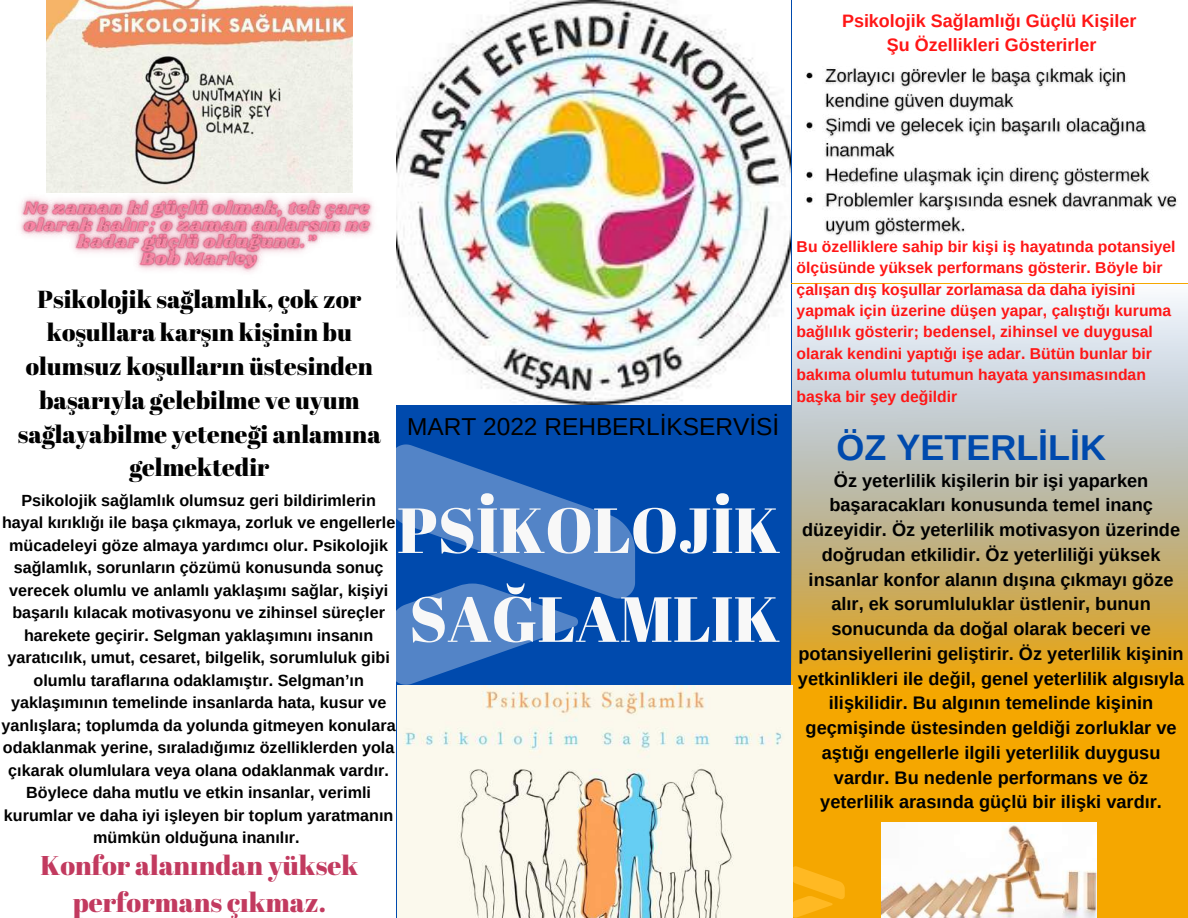
<style>
.page{position:relative;width:1188px;height:918px;background:#fff}
.page>*{position:absolute;margin:0;border:0;box-sizing:border-box;transform-origin:0 0}
.t1{font:63.6px/88.8px "Abril Fatface";color:#f8f8f8}
.t2{font:700 36px "Arimo";color:#004aad}
.t3{font:27.15px/37.7px "Abril Fatface";color:#c23a5f;text-align:center}
.t4{font:24.6px/33.8px "Abril Fatface";color:#000;text-align:center}
.t5{font:24.45px "Arimo";color:#000}
.t6{font:700 18.15px/24.8px "Arimo";color:#000;text-align:center}
.t7{font:700 18px/24.8px "Arimo";color:#ff1616;text-align:center}
.t8{font:700 16.2px/22.5px "Arimo";color:#000;text-align:center}
.t9{font:700 15.75px/21.3px "Arimo";color:#ff1616}
</style>
<div class="page">
<div style="left:396px;top:0;width:396px;height:918px;background:#004aad"></div>
<svg style="left:792px;top:296px;width:396px;height:386px;background:#cec19a"></svg>
<div style="left:791px;top:682px;width:397px;height:236px;background:#f5a700"></div>
<svg style="left:396px;top:444px;width:239px;height:241px"></svg>
<svg style="left:792px;top:866px;width:53px;height:52px"></svg>
<img style="left:396px;top:0;width:395px;height:405px">
<img style="left:397px;top:685px;width:395px;height:233px">
<img style="left:47px;top:0;width:306px;height:176px">
<img style="left:20px;top:176px;width:354px;height:96px">
<img style="left:805px;top:67px;width:372px;height:170px">
<img style="left:882px;top:822px;width:214px;height:96px">
<p class="t7" style="left:842px;top:8px;width:296px">Psikolojik Sağlamlığı Güçlü Kişiler<br>Şu Özellikleri Gösterirler</p>
<h3 class="t4" style="left:18px;top:281px;width:365px">Psikolojik sağlamlık, çok zor koşullara karşın kişinin bu olumsuz koşulların üstesinden başarıyla gelebilme ve uyum sağlayabilme yeteneği anlamına gelmektedir</h3>
<p class="t8" style="left:2px;top:489px;width:396px">Psikolojik sağlamlık olumsuz geri bildirimlerin hayal kırıklığı ile başa çıkmaya, zorluk ve engellerle mücadeleyi göze almaya yardımcı olur. Psikolojik sağlamlık, sorunların çözümü konusunda sonuç verecek olumlu ve anlamlı yaklaşımı sağlar, kişiyi başarılı kılacak motivasyonu ve zihinsel süreçler harekete geçirir. Selgman yaklaşımını insanın yaratıcılık, umut, cesaret, bilgelik, sorumluluk gibi olumlu taraflarına odaklamıştır. Selgman’ın yaklaşımının temelinde insanlarda hata, kusur ve yanlışlara; toplumda da yolunda gitmeyen konulara odaklanmak yerine, sıraladığımız özelliklerden yola çıkarak olumlulara veya olana odaklanmak vardır.<br>Böylece daha mutlu ve etkin insanlar, verimli kurumlar ve daha iyi işleyen bir toplum yaratmanın mümkün olduğuna inanılır.</p>
<h3 class="t3" style="left:40px;top:845px;width:319px">Konfor alanından yüksek performans çıkmaz.</h3>
<h3 class="t5" style="left:407px;top:413px;width:374px">MART 2022 REHBERLİKSERVİSİ</h3>
<h1 class="t1" style="left:397px;top:484px;width:385px">PSİKOLOJİK<br>SAĞLAMLIK</h1>
<p class="t9" style="left:797px;top:236px;width:381px">Bu özelliklere sahip bir kişi iş hayatında potansiyel ölçüsünde yüksek performans gösterir. Böyle bir çalışan dış koşullar zorlamasa da daha iyisini yapmak için üzerine düşen yapar, çalıştığı kuruma bağlılık gösterir; bedensel, zihinsel ve duygusal olarak kendini yaptığı işe adar. Bütün bunlar bir bakıma olumlu tutumun hayata yansımasından başka bir şey değildir</p>
<h2 class="t2" style="left:837px;top:428px;width:271px">ÖZ YETERLİLİK</h2>
<p class="t6" style="left:798px;top:468px;width:388px">Öz yeterlilik kişilerin bir işi yaparken başaracakları konusunda temel inanç düzeyidir. Öz yeterlilik motivasyon üzerinde doğrudan etkilidir. Öz yeterliliği yüksek insanlar konfor alanın dışına çıkmayı göze alır, ek sorumluluklar üstlenir, bunun sonucunda da doğal olarak beceri ve potansiyellerini geliştirir. Öz yeterlilik kişinin yetkinlikleri ile değil, genel yeterlilik algısıyla ilişkilidir. Bu algının temelinde kişinin geçmişinde üstesinden geldiği zorluklar ve aştığı engellerle ilgili yeterlilik duygusu vardır. Bu nedenle performans ve öz yeterlilik arasında güçlü bir ilişki vardır.</p>
</div>
